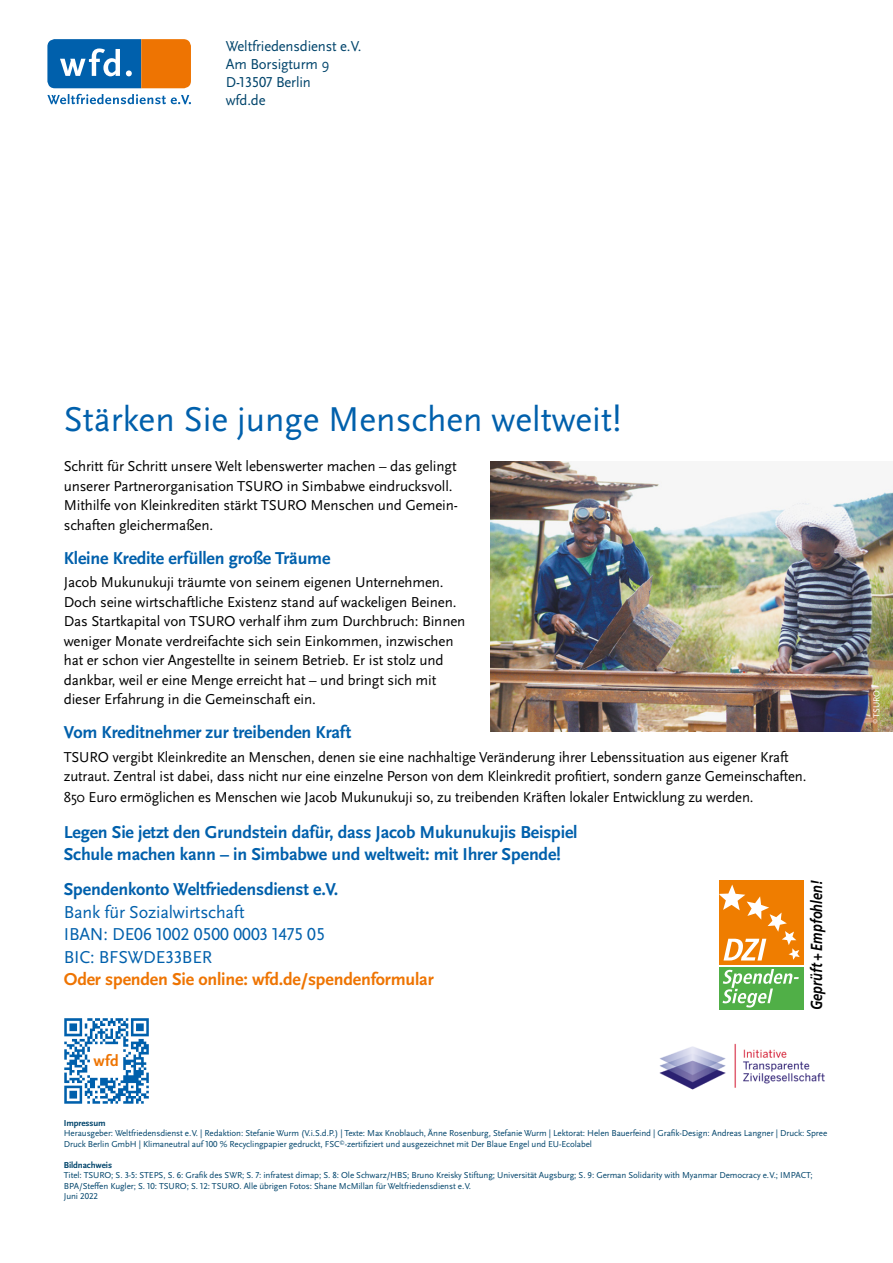
<style>
.page{position:relative;width:893px;height:1263px;background:#fff}
.page>*{position:absolute;margin:0;border:0;box-sizing:border-box;transform-origin:0 0}
.t1{font:36px "Scala Sans Pro";color:#0060ac}
.t2{font:700 18px/22.5px "Scala Sans Pro";letter-spacing:-.01em;color:#0060ac}
.t3{font:18px "Scala Sans Pro";letter-spacing:-.01em;color:#0060ac}
.t4{font:700 18px "Scala Sans Pro";letter-spacing:-.01em;color:#ee7402}
.t5{font:700 16.2px "Scala Sans Pro";color:#ee7402}
.t6{font:italic 700 16.05px "Frutiger";color:#000;scale:.8 1}
.t7{font:15px/19.5px "Scala Sans Pro";letter-spacing:-.01em;color:#000}
.t8{font:15px "Scala Sans Pro";letter-spacing:-.01em;color:#00446b}
.t9{font:9px/10.5px "Scala Sans Pro";letter-spacing:-.01em;color:#00446b}
.t10{font:700 9px "Scala Sans Pro";letter-spacing:-.01em;color:#00446b}
.t11{font:9px "Scala Sans Pro";letter-spacing:-.01em;color:#fff}
</style>
<div class="page">
<div style="left:719px;top:880px;width:85px;height:85px;background:#ef7d00"></div>
<div style="left:719px;top:967px;width:85px;height:42px;background:#50af47"></div>
<svg style="left:722px;top:969px;width:77px;height:38px"></svg>
<svg style="left:719px;top:884px;width:81px;height:76px"></svg>
<svg style="left:47px;top:94px;width:144px;height:10px"></svg>
<svg style="left:47px;top:39px;width:144px;height:49px;background:#6c777a"></svg>
<img style="left:491px;top:461px;width:402px;height:270px">
<img style="left:64px;top:1018px;width:85px;height:85px">
<img style="left:659px;top:1043px;width:166px;height:47px">
<p class="t8" style="left:226px;top:37px;width:137px">Weltfriedensdienst e. V.</p>
<p class="t8" style="left:226px;top:55px;width:105px">Am Borsigturm 9</p>
<p class="t8" style="left:226px;top:73px;width:87px">D-13507 Berlin</p>
<p class="t8" style="left:226px;top:91px;width:41px">wfd.de</p>
<p class="t1" style="left:64px;top:399px;width:559px">Stärken Sie junge Menschen weltweit!</p>
<p class="t7" style="left:64px;top:457px;width:396px">Schritt für Schritt unsere Welt lebenswerter machen – das gelingt unserer Partnerorganisation TSURO in Simbabwe eindrucksvoll.<br>Mithilfe von Kleinkrediten stärkt TSURO Menschen und Gemein&shy;schaften gleichermaßen.</p>
<p class="t2" style="left:64px;top:547px;width:268px">Kleine Kredite erfüllen große Träume</p>
<p class="t7" style="left:64px;top:573px;width:403px">Jacob Mukunukuji träumte von seinem eigenen Unternehmen.<br>Doch seine wirtschaftliche Existenz stand auf wackeligen Beinen.<br>Das Startkapital von TSURO verhalf ihm zum Durchbruch: Binnen weniger Monate verdreifachte sich sein Einkommen, inzwischen hat er schon vier Angestellte in seinem Betrieb. Er ist stolz und dankbar, weil er eine Menge erreicht hat – und bringt sich mit dieser Erfahrung in die Gemeinschaft ein.</p>
<p class="t2" style="left:64px;top:721px;width:289px">Vom Kreditnehmer zur treibenden Kraft</p>
<p class="t7" style="left:64px;top:747px;width:744px">TSURO vergibt Kleinkredite an Menschen, denen sie eine nachhaltige Veränderung ihrer Lebenssituation aus eigener Kraft zutraut. Zentral ist dabei, dass nicht nur eine einzelne Person von dem Kleinkredit profitiert, sondern ganze Gemeinschaften.</p>
<p class="t7" style="left:64px;top:788px;width:691px">850 Euro ermöglichen es Menschen wie Jacob Mukunukuji so, zu treibenden Kräften lokaler Entwicklung zu werden.</p>
<p class="t2" style="left:64px;top:821px;width:515px">Legen Sie jetzt den Grundstein dafür, dass Jacob Mukunukujis Beispiel<br>Schule machen kann – in Simbabwe und weltweit: mit Ihrer Spende!</p>
<p class="t2" style="left:64px;top:878px;width:276px">Spendenkonto Weltfriedensdienst e. V.</p>
<p class="t3" style="left:64px;top:902px;width:182px">Bank für Sozialwirtschaft</p>
<p class="t3" style="left:64px;top:924px;width:263px">IBAN: DE06 1002 0500 0003 1475 05</p>
<p class="t3" style="left:64px;top:947px;width:150px">BIC: BFSWDE33BER</p>
<p class="t4" style="left:64px;top:969px;width:371px">Oder spenden Sie online: wfd.de/spendenformular</p>
<p class="t6" style="left:807px;top:1010px;width:164px;rotate:-90deg">Geprüft + Empfohlen!</p>
<p class="t5" style="left:93px;top:1051px;width:27px">wfd</p>
<p class="t10" style="left:64px;top:1117px;width:43px">Impressum</p>
<p class="t9" style="left:64px;top:1128px;width:765px">Herausgeber: Weltfriedensdienst e. V. | Redaktion: Stefanie Wurm (V.i.S.d.P.) | Texte: Max Knoblauch, Änne Rosenburg, Stefanie Wurm | Lektorat: Helen Bauerfeind | Grafik-Design: Andreas Langner | Druck: Spree<br>Druck Berlin GmbH | Klimaneutral auf 100 % Recyclingpapier gedruckt, FSC<sup>©</sup>-zertifiziert und ausgezeichnet mit Der Blaue Engel und EU-Ecolabel</p>
<p class="t10" style="left:64px;top:1159px;width:50px">Bildnachweis</p>
<p class="t9" style="left:64px;top:1170px;width:750px">Titel: TSURO; S. 3-5: STEPS, S. 6: Grafik des SWR; S. 7: infratest dimap; S. 8: Ole Schwarz/HBS; Bruno Kreisky Stiftung; Universität Augsburg; S. 9: German Solidarity with Myanmar Democracy e. V.; IMPACT;<br>BPA/Steffen Kugler; S. 10: TSURO; S. 12: TSURO. Alle übrigen Fotos: Shane McMillan für Weltfriedensdienst e. V.</p>
<p class="t9" style="left:64px;top:1191px;width:36px">Juni 2022</p>
<p class="t11" style="left:871px;top:724px;width:36px;rotate:-90deg"><sup>©</sup> TSURO</p>
</div>
